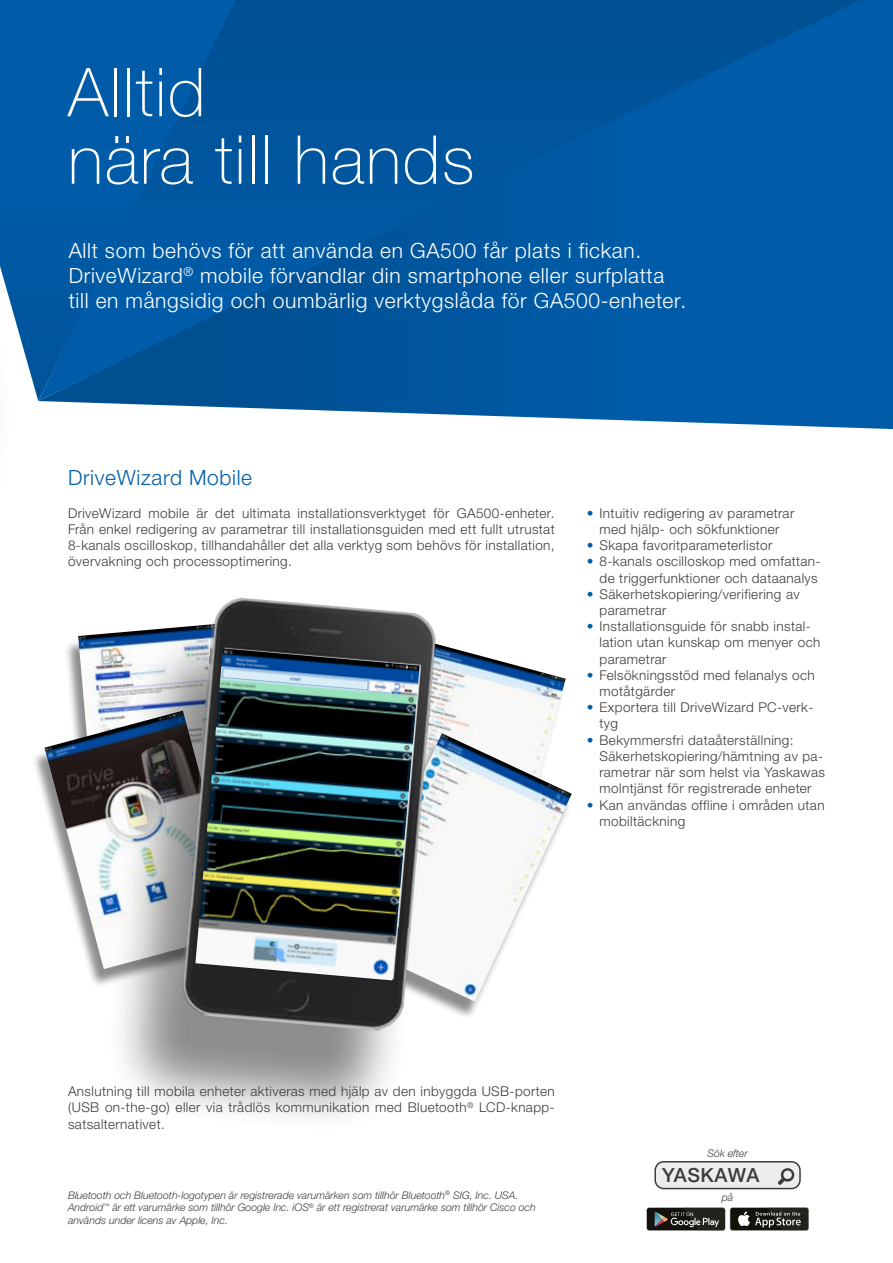
<style>
.page{position:relative;width:893px;height:1263px;background:#fff}
.page>*{position:absolute;margin:0;border:0;box-sizing:border-box;transform-origin:0 0}
.t1{font:100 67.5px/67.5px "Helvetica Neue LTW1 G";letter-spacing:.025em;color:#fff}
.t2{font:300 21px/25.2px "Helvetica Neue LTW1 G";letter-spacing:.03em;color:#fff}
.t3{font:300 21px "Helvetica Neue LTW1 G";letter-spacing:.03em;color:#005da9}
.t4{font:500 19.5px "Helvetica Neue LTW1 G";letter-spacing:.02em;color:#3c3c3b}
.t5{font:300 13.5px/16.2px "Helvetica Neue LTW1 G";letter-spacing:.03em;color:#3c3c3b}
.t6{font:italic 300 10.5px/12.6px "Helvetica Neue LTW1 G";color:#3c3c3b}
.s1{color:#005da9}
</style>
<div class="page">
<svg style="left:0;top:0;width:38px;height:400px;background:#0e64ab"></svg>
<svg style="left:38px;top:0;width:855px;height:429px;background:#085da4"></svg>
<div style="left:64px;top:628px;width:177px;height:255px;background:#000;opacity:.45"></div>
<img style="left:78px;top:628px;width:33px;height:83px">
<img style="left:438px;top:644px;width:128px;height:89px">
<div style="left:332px;top:738px;width:240px;height:282px;background:#000;opacity:.45"></div>
<img style="left:437px;top:733px;width:135px;height:268px">
<div style="left:31px;top:715px;width:211px;height:273px;background:#000;opacity:.45"></div>
<img style="left:44px;top:711px;width:67px;height:258px">
<div style="left:111px;top:623px;width:326px;height:413px;background:#000;opacity:.45"></div>
<img style="left:187px;top:597px;width:251px;height:335px">
<div style="left:104px;top:934px;width:307px;height:200px;background:#000;opacity:.45"></div>
<img style="left:178px;top:909px;width:233px;height:124px">
<img style="left:195px;top:648px;width:225px;height:332px">
<div style="left:646px;top:1207px;width:79px;height:24px;background:#7e7b79;border-radius:3px"></div>
<div style="left:647px;top:1208px;width:78px;height:22px;background:#13120d;border-radius:2px"></div>
<svg style="left:655px;top:1207px;width:70px;height:24px"></svg>
<svg style="left:730px;top:1207px;width:79px;height:24px"></svg>
<div style="left:730px;top:1208px;width:78px;height:22px;background:#13120d;border-radius:2px"></div>
<svg style="left:737px;top:1207px;width:72px;height:24px"></svg>
<div style="left:655px;top:1162px;width:145px;height:26px;background:#ededed;border-radius:9px"></div>
<div style="left:654px;top:1161px;width:147px;height:28px;border:2px solid #3c3c3b;border-radius:9px"></div>
<svg style="left:778px;top:1168px;width:16px;height:17px"></svg>
<div style="left:0;top:290px;width:17px;height:250px;background:#fff"></div>
<h1 class="t1" style="left:68px;top:59px;width:408px">Alltid<br>nära till hands</h1>
<h2 class="t2" style="left:69px;top:238px;width:619px">Allt som behövs för att använda en GA500 får plats i fickan.<br>DriveWizard<sup>®</sup> mobile förvandlar din smartphone eller surfplatta till en mångsidig och oumbärlig verktygslåda för GA500-enheter.</h2>
<h2 class="t3" style="left:68px;top:465px;width:186px">DriveWizard Mobile</h2>
<p class="t5" style="left:68px;top:505px;width:488px;text-align:justify">DriveWizard mobile är det ultimata installationsverktyget för GA500-enheter.<br>Från enkel redigering av parametrar till installationsguiden med ett fullt utrustat 8-kanals oscilloskop, tillhandahåller det alla verktyg som behövs för installation, övervakning och processoptimering.</p>
<p class="t5" style="left:587px;top:505px;width:209px;text-align:center"><span class="s1">•</span> Intuitiv redigering av parametrar med hjälp- och sökfunktioner</p>
<p class="t5" style="left:587px;top:537px;width:187px"><span class="s1">•</span> Skapa favoritparameterlistor</p>
<p class="t5" style="left:587px;top:553px;width:235px;text-align:right"><span class="s1">•</span> 8-kanals oscilloskop med omfattan&shy;de triggerfunktioner och dataanalys</p>
<p class="t5" style="left:600px;top:586px;width:202px;text-indent:-13px"><span class="s1">•</span> Säkerhetskopiering/verifiering av parametrar</p>
<p class="t5" style="left:600px;top:618px;width:222px;text-indent:-13px"><span class="s1">•</span> Installationsguide för snabb instal&shy;lation utan kunskap om menyer och parametrar</p>
<p class="t5" style="left:600px;top:667px;width:217px;text-indent:-13px"><span class="s1">•</span> Felsökningsstöd med felanalys och motåtgärder</p>
<p class="t5" style="left:600px;top:699px;width:215px;text-indent:-13px"><span class="s1">•</span> Exportera till DriveWizard PC-verk&shy;tyg</p>
<p class="t5" style="left:600px;top:732px;width:227px;text-indent:-13px"><span class="s1">•</span> Bekymmersfri dataåterställning:<br>Säkerhetskopiering/hämtning av pa&shy;rametrar när som helst via Yaskawas molntjänst för registrerade enheter</p>
<p class="t5" style="left:600px;top:796px;width:226px;text-indent:-13px"><span class="s1">•</span> Kan användas offline i områden utan mobiltäckning</p>
<p class="t5" style="left:68px;top:1083px;width:488px;text-align:justify">Anslutning till mobila enheter aktiveras med hjälp av den inbyggda USB-porten (USB on-the-go) eller via trådlös kommunikation med Bluetooth<sup>®</sup> LCD-knapp&shy;satsalternativet.</p>
<p class="t6" style="left:68px;top:1188px;width:469px">Bluetooth och Bluetooth-logotypen är registrerade varumärken som tillhör Bluetooth<sup>®</sup> SIG, Inc. USA.<br>Android<sup>™</sup> är ett varumärke som tillhör Google Inc. iOS<sup>®</sup> är ett registrerat varumärke som tillhör Cisco och används under licens av Apple, Inc.</p>
<p class="t6" style="left:707px;top:1147px;width:42px">Sök efter</p>
<p class="t6" style="left:722px;top:1190px;width:13px">på</p>
<h3 class="t4" style="left:662px;top:1163px;width:99px">YASKAWA</h3>
</div>
